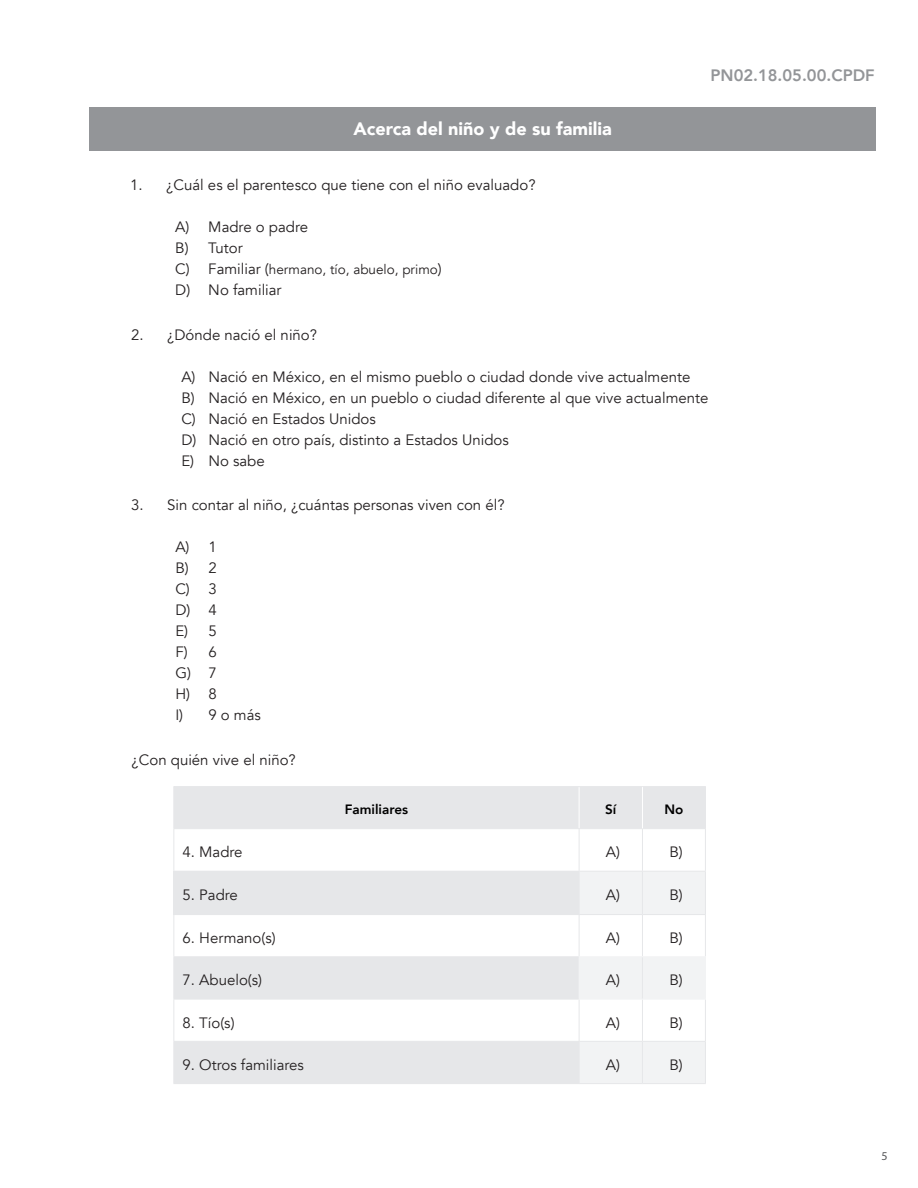
<style>
.page{position:relative;width:918px;height:1188px;background:#fff}
.page>*{position:absolute;margin:0;border:0;box-sizing:border-box;transform-origin:0 0}
.t1{font:900 18px "Avenir";color:#fff}
.t2{font:800 16.5px "Avenir";color:#939598}
.t3{font:15px/21px "Avenir";color:#231f20}
.t4{font:13.5px "Avenir";color:#231f20}
.t5{font:800 13.5px "Avenir";color:#000}
.t6{font:12px "Myriad Pro";color:#57585a}
.s1{font-size:15px}
</style>
<div class="page">
<div style="left:89px;top:108px;width:787px;height:43px;background:#939598"></div>
<svg style="left:174px;top:787px;width:531px;height:296px"></svg>
<div style="left:174px;top:871px;width:405px;height:44px;background:#e6e7e9"></div>
<svg style="left:580px;top:872px;width:125px;height:211px"></svg>
<hr style="left:173px;top:914px;width:406px;height:1px;background:#e6e7e9">
<hr style="left:173px;top:956px;width:406px;height:1px;background:#e6e7e9">
<hr style="left:173px;top:999px;width:406px;height:1px;background:#e6e7e9">
<hr style="left:173px;top:829px;width:1px;height:42px;background:#e6e7e9">
<hr style="left:173px;top:872px;width:1px;height:42px;background:#e6e7e9">
<hr style="left:173px;top:915px;width:1px;height:41px;background:#e6e7e9">
<hr style="left:173px;top:957px;width:1px;height:42px;background:#e6e7e9">
<hr style="left:173px;top:999px;width:1px;height:42px;background:#e6e7e9">
<hr style="left:579px;top:787px;width:1px;height:41px;background:#fff">
<hr style="left:173px;top:786px;width:406px;height:1px;background:#e6e7e9">
<hr style="left:173px;top:787px;width:1px;height:41px;background:#e6e7e9">
<hr style="left:579px;top:786px;width:63px;height:1px;background:#e6e7e9">
<hr style="left:173px;top:828px;width:406px;height:1px;background:#e6e7e9">
<hr style="left:579px;top:828px;width:63px;height:1px;background:#e6e7e9">
<hr style="left:642px;top:828px;width:64px;height:1px;background:#e6e7e9">
<hr style="left:579px;top:914px;width:63px;height:1px;background:#e6e7e9">
<hr style="left:642px;top:914px;width:64px;height:1px;background:#e6e7e9">
<hr style="left:642px;top:787px;width:1px;height:41px;background:#fff">
<hr style="left:579px;top:829px;width:1px;height:42px;background:#e6e7e9">
<hr style="left:642px;top:829px;width:1px;height:42px;background:#e6e7e9">
<hr style="left:705px;top:829px;width:1px;height:42px;background:#e6e7e9">
<hr style="left:173px;top:871px;width:406px;height:1px;background:#e6e7e9">
<hr style="left:579px;top:871px;width:63px;height:1px;background:#e6e7e9">
<hr style="left:579px;top:872px;width:1px;height:42px;background:#e6e7e9">
<hr style="left:642px;top:871px;width:64px;height:1px;background:#e6e7e9">
<hr style="left:642px;top:872px;width:1px;height:42px;background:#e6e7e9">
<hr style="left:705px;top:872px;width:1px;height:42px;background:#e6e7e9">
<hr style="left:579px;top:915px;width:1px;height:41px;background:#e6e7e9">
<hr style="left:642px;top:915px;width:1px;height:41px;background:#e6e7e9">
<hr style="left:705px;top:915px;width:1px;height:41px;background:#e6e7e9">
<hr style="left:642px;top:957px;width:1px;height:42px;background:#e6e7e9">
<hr style="left:579px;top:999px;width:1px;height:42px;background:#e6e7e9">
<hr style="left:642px;top:999px;width:1px;height:42px;background:#e6e7e9">
<hr style="left:705px;top:999px;width:1px;height:42px;background:#e6e7e9">
<hr style="left:579px;top:1041px;width:63px;height:1px;background:#e6e7e9">
<hr style="left:642px;top:1041px;width:64px;height:1px;background:#e6e7e9">
<hr style="left:642px;top:1042px;width:1px;height:41px;background:#e6e7e9">
<hr style="left:705px;top:1042px;width:1px;height:41px;background:#e6e7e9">
<hr style="left:579px;top:1083px;width:63px;height:1px;background:#e6e7e9">
<hr style="left:642px;top:1083px;width:64px;height:1px;background:#e6e7e9">
<hr style="left:642px;top:786px;width:64px;height:1px;background:#e6e7e9">
<hr style="left:705px;top:787px;width:1px;height:41px;background:#e6e7e9">
<hr style="left:579px;top:956px;width:63px;height:1px;background:#f2f3f4">
<hr style="left:579px;top:957px;width:1px;height:42px;background:#f2f3f4">
<hr style="left:642px;top:956px;width:64px;height:1px;background:#f2f3f4">
<hr style="left:705px;top:957px;width:1px;height:42px;background:#f2f3f4">
<hr style="left:579px;top:999px;width:63px;height:1px;background:#f2f3f4">
<hr style="left:642px;top:999px;width:64px;height:1px;background:#f2f3f4">
<hr style="left:173px;top:1041px;width:406px;height:1px;background:#e6e7e9">
<hr style="left:173px;top:1042px;width:1px;height:41px;background:#e6e7e9">
<hr style="left:579px;top:1042px;width:1px;height:41px;background:#e6e7e9">
<hr style="left:173px;top:1083px;width:406px;height:1px;background:#e6e7e9">
<p class="t1" style="left:353px;top:114px;width:260px">Acerca del niño y de su familia</p>
<p class="t3" style="left:130px;top:175px;width:407px">1. ¿Cuál es el parentesco que tiene con el niño evaluado?</p>
<p class="t3" style="left:175px;top:217px;width:134px">A) Madre o padre<br>B) Tutor</p>
<p class="t4" style="left:175px;top:261px;width:268px"><span class="s1">C) Familiar (</span>hermano, tío, abuelo, primo<span class="s1">)</span></p>
<p class="t3" style="left:175px;top:280px;width:108px">D) No familiar</p>
<p class="t3" style="left:131px;top:325px;width:187px">2. ¿Dónde nació el niño?</p>
<p class="t2" style="left:710px;top:62px;width:166px">PN02.18.05.00.CPDF</p>
<p class="t3" style="left:181px;top:367px;width:529px">A) Nació en México, en el mismo pueblo o ciudad donde vive actualmente<br>B) Nació en México, en un pueblo o ciudad diferente al que vive actualmente C) Nació en Estados Unidos<br>D) Nació en otro país, distinto a Estados Unidos<br>E) No sabe</p>
<p class="t3" style="left:131px;top:495px;width:375px">3. Sin contar al niño, ¿cuántas personas viven con él?</p>
<p class="t3" style="left:175px;top:536px;width:87px">A) 1<br>B) 2<br>C) 3<br>D) 4<br>E) 5<br>F) 6<br>G) 7<br>H) 8<br>I) 9 o más</p>
<p class="t3" style="left:132px;top:749px;width:166px">¿Con quién vive el niño?</p>
<p class="t5" style="left:345px;top:799px;width:65px">Familiares</p>
<p class="t5" style="left:605px;top:799px;width:13px">Sí</p>
<p class="t5" style="left:664px;top:799px;width:20px">No</p>
<p class="t3" style="left:183px;top:842px;width:62px">4. Madre</p>
<p class="t3" style="left:606px;top:842px;width:16px">A)</p>
<p class="t3" style="left:670px;top:842px;width:15px">B)</p>
<p class="t3" style="left:183px;top:885px;width:57px">5. Padre</p>
<p class="t3" style="left:606px;top:885px;width:16px">A)</p>
<p class="t3" style="left:670px;top:885px;width:15px">B)</p>
<p class="t3" style="left:183px;top:928px;width:95px">6. Hermano(s)</p>
<p class="t3" style="left:606px;top:928px;width:16px">A)</p>
<p class="t3" style="left:670px;top:928px;width:15px">B)</p>
<p class="t3" style="left:183px;top:970px;width:81px">7. Abuelo(s)</p>
<p class="t3" style="left:606px;top:970px;width:16px">A)</p>
<p class="t3" style="left:670px;top:970px;width:15px">B)</p>
<p class="t3" style="left:183px;top:1012px;width:53px">8. Tío(s)</p>
<p class="t3" style="left:606px;top:1012px;width:16px">A)</p>
<p class="t3" style="left:670px;top:1012px;width:15px">B)</p>
<p class="t3" style="left:183px;top:1055px;width:123px">9. Otros familiares</p>
<p class="t3" style="left:606px;top:1055px;width:16px">A)</p>
<p class="t3" style="left:670px;top:1055px;width:15px">B)</p>
<p class="t6" style="left:882px;top:1149px;width:8px">5</p>
</div>
